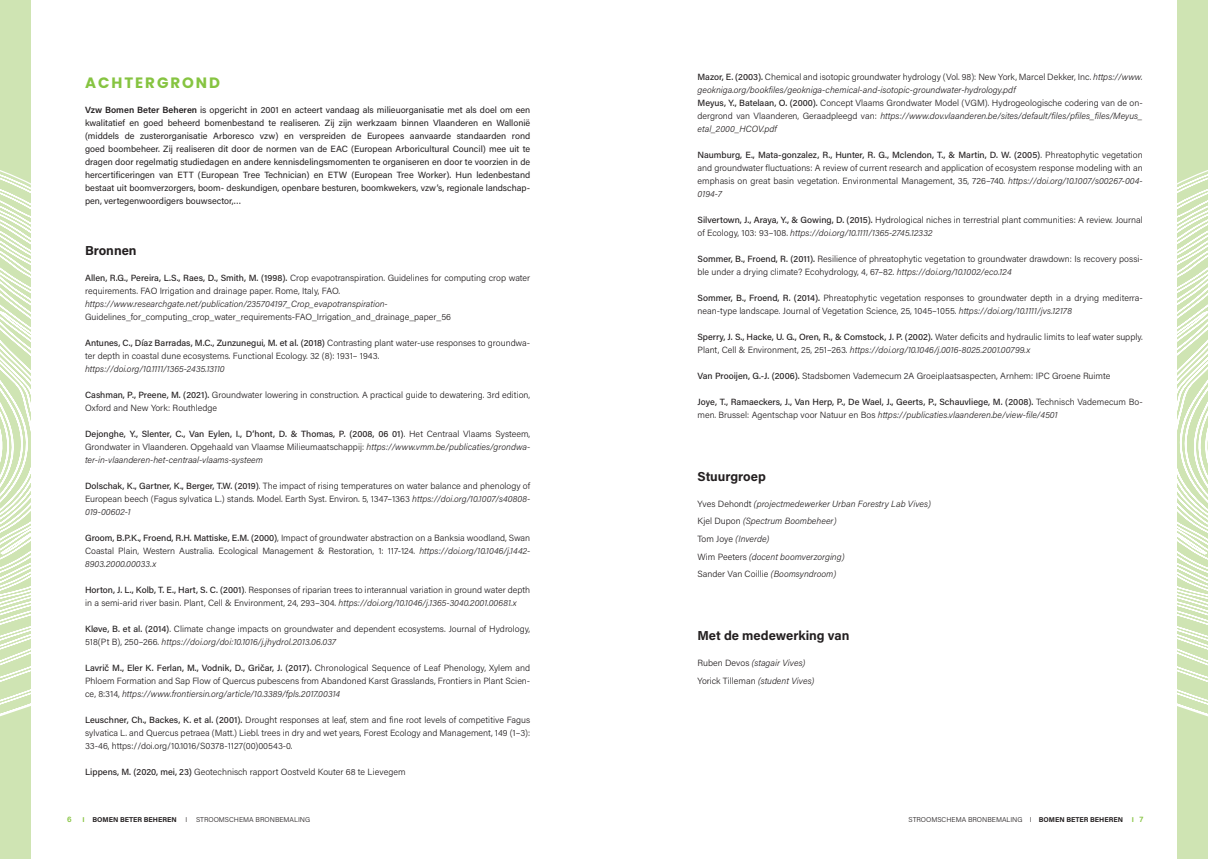
<style>
.page{position:relative;width:1208px;height:859px;background:#fff}
.page>*{position:absolute;margin:0;border:0;box-sizing:border-box;transform-origin:0 0}
.t1{font:700 15px "Poppins";letter-spacing:.13em;color:#86c441}
.t2{font:700 13px "Acumin Pro";color:#231f20}
.t3{font:300 9px/13px "Acumin Pro";color:#231f20}
.t4{font:italic 300 9px/13px "Acumin Pro";color:#231f20}
.t5{font:9px/13px "Acumin Pro";color:#231f20;text-align:justify}
.t6{font:500 9px/13px "Acumin Pro";color:#231f20}
.t7{font:600 8px "Acumin Pro";color:#86c441}
.t8{font:300 7px "Acumin Pro";color:#231f20}
.t9{font:700 7px "Acumin Pro";color:#231f20}
.s1{font-weight:600}
.s2{font-weight:500}
.s3{font-style:italic}
.s4{color:#86c441}
.s5{font-weight:500;font-style:normal}
.s6{font-style:normal}
.s7{font-weight:300}
.s8{font-weight:300;font-style:italic}
.s9{font-weight:700}
.s10{font-weight:700;color:#86c441}
.s11{font-weight:600;font-size:8px;color:#86c441}
</style>
<div class="page">
<div style="left:1177px;top:0;width:31px;height:859px;background:#cfe4b3"></div>
<svg style="left:1177px;top:170px;width:31px;height:547px"></svg>
<div style="left:0;top:0;width:31px;height:859px;background:#cfe4b3"></div>
<svg style="left:0;top:170px;width:31px;height:547px"></svg>
<h1 class="t1" style="left:85px;top:74px;width:136px">ACHTERGROND</h1>
<p class="t5" style="left:85px;top:103px;width:447px"><span class="s1">Vzw Bomen Beter Beheren</span> is opgericht in 2001 en acteert vandaag als milieuorganisatie met als doel om een kwalitatief en goed beheerd bomenbestand te realiseren. Zij zijn werkzaam binnen Vlaanderen en Wallonië (middels de zusterorganisatie Arboresco vzw) en verspreiden de Europees aanvaarde standaarden rond goed boombeheer. Zij realiseren dit door de normen van de EAC (European Arboricultural Council) mee uit te dragen door regelmatig studiedagen en andere kennisdelingsmomenten te organiseren en door te voorzien in de hercertificeringen van ETT (European Tree Technician) en ETW (European Tree Worker). Hun ledenbestand bestaat uit boomverzorgers, boom- deskundigen, openbare besturen, boomkwekers, vzw’s, regionale landschap&shy;pen, vertegenwoordigers bouwsector,…</p>
<h2 class="t2" style="left:85px;top:241px;width:53px">Bronnen</h2>
<p class="t3" style="left:85px;top:271px;width:447px"><span class="s2">Allen, R.G., Pereira, L.S., Raes, D., Smith, M. (1998).</span> Crop evapotranspiration. Guidelines for computing crop water requirements. FAO Irrigation and drainage paper. Rome, Italy, FAO.</p>
<p class="t4" style="left:85px;top:297px;width:304px">https://www.researchgate.net/publication/235704197_Crop_evapotranspiration-</p>
<p class="t3" style="left:85px;top:310px;width:367px">Guidelines_for_computing_crop_water_requirements-FAO_Irrigation_and_drainage_paper_56</p>
<p class="t3" style="left:85px;top:336px;width:447px"><span class="s2">Antunes, C., Díaz Barradas, M.C., Zunzunegui, M. et al. (2018)</span> Contrasting plant water-use responses to groundwa&shy;ter depth in coastal dune ecosystems. Functional Ecology. 32 (8): 1931– 1943.</p>
<p class="t4" style="left:85px;top:362px;width:141px">https://doi.org/10.1111/1365-2435.13110</p>
<p class="t3" style="left:85px;top:388px;width:447px"><span class="s2">Cashman, P., Preene, M. (2021).</span> Groundwater lowering in construction. A practical guide to dewatering. 3rd edition,<br>Oxford and New York: Routhledge</p>
<p class="t3" style="left:85px;top:427px;width:447px;text-align:justify"><span class="s2">Dejonghe, Y., Slenter, C., Van Eylen, I., D’hont, D. &amp; Thomas, P. (2008, 06 01)</span>. Het Centraal Vlaams Systeem, Grondwater in Vlaanderen. Opgehaald van Vlaamse Milieumaatschappij: <span class="s3">https://www.vmm.be/publicaties/grondwa&shy;ter-in-vlaanderen-het-centraal-vlaams-systeem</span></p>
<p class="t3" style="left:85px;top:479px;width:447px;text-align:justify"><span class="s2">Dolschak, K., Gartner, K., Berger, T.W. (2019)</span>. The impact of rising temperatures on water balance and phenology of European beech (Fagus sylvatica L.) stands. Model. Earth Syst. Environ. 5, 1347–1363 <span class="s3">https://doi.org/10.1007/s40808- 019-00602-1</span></p>
<p class="t3" style="left:85px;top:531px;width:447px;text-align:justify"><span class="s2">Groom, B.P.K., Froend, R.H. Mattiske, E.M. (2000)</span>, Impact of groundwater abstraction on a Banksia woodland, Swan Coastal Plain, Western Australia. Ecological Management &amp; Restoration, 1: 117-124. <span class="s3">https://doi.org/10.1046/j.1442- 8903.2000.00033.x</span></p>
<p class="t3" style="left:85px;top:583px;width:447px"><span class="s2">Horton, J. L., Kolb, T. E., Hart, S. C. (2001)</span>. Responses of riparian trees to interannual variation in ground water depth in a semi-arid river basin. Plant, Cell &amp; Environment, 24, 293–304. <span class="s3">https://doi.org/10.1046/j.1365-3040.2001.00681.x</span></p>
<p class="t3" style="left:85px;top:622px;width:447px"><span class="s2">Kløve, B. et al. (2014)</span>. Climate change impacts on groundwater and dependent ecosystems. Journal of Hydrology,<br>518(Pt B), 250–266. <span class="s3">https://doi.org/doi:10.1016/j.jhydrol.2013.06.037</span></p>
<p class="t3" style="left:85px;top:661px;width:447px;text-align:justify"><span class="s2">Lavrič M., Eler K. Ferlan, M., Vodnik, D., Gričar, J. (2017).</span> Chronological Sequence of Leaf Phenology, Xylem and Phloem Formation and Sap Flow of Quercus pubescens from Abandoned Karst Grasslands, Frontiers in Plant Scien&shy;ce, 8:314, <span class="s3">https://www.frontiersin.org/article/10.3389/fpls.2017.00314</span></p>
<p class="t3" style="left:85px;top:713px;width:447px;text-align:justify"><span class="s2">Leuschner, Ch., Backes, K. et al. (2001).</span> Drought responses at leaf, stem and fine root levels of competitive Fagus sylvatica L. and Quercus petraea (Matt.) Liebl. trees in dry and wet years, Forest Ecology and Management, 149 (1–3):<br>33-46, https://doi.org/10.1016/S0378-1127(00)00543-0.</p>
<p class="t3" style="left:85px;top:765px;width:322px"><span class="s2">Lippens, M. (2020, mei, 23)</span> Geotechnisch rapport Oostveld Kouter 68 te Lievegem</p>
<p class="t7" style="left:67px;top:813px;width:6px">6</p>
<p class="t9" style="left:82px;top:814px;width:96px"><span class="s4">I</span> BOMEN BETER BEHEREN</p>
<p class="t8" style="left:186px;top:814px;width:126px">I STROOMSCHEMA BRONBEMALING</p>
<p class="t4" style="left:697px;top:70px;width:447px"><span class="s5">Mazor, E. (2003).</span> <span class="s6">Chemical and isotopic groundwater hydrology (Vol. 98): New York, Marcel Dekker, Inc.</span> https://www. geokniga.org/bookfiles/geokniga-chemical-and-isotopic-groundwater-hydrology.pdf<br><span class="s5">Meyus, Y., Batelaan, O. (2000).</span> <span class="s6">Concept Vlaams Grondwater Model (VGM). Hydrogeologische codering van de on&shy;dergrond van Vlaanderen, Geraadpleegd van:</span> https://www.dov.vlaanderen.be/sites/default/files/pfiles_files/Meyus_ etal_2000_HCOV.pdf</p>
<p class="t3" style="left:697px;top:148px;width:447px;text-align:justify"><span class="s2">Naumburg, E., Mata-gonzalez, R., Hunter, R. G., Mclendon, T., &amp; Martin, D. W. (2005)</span>. Phreatophytic vegetation and groundwater fluctuations: A review of current research and application of ecosystem response modeling with an emphasis on great basin vegetation. Environmental Management, 35, 726–740. <span class="s3">https://doi.org/10.1007/s00267-004- 0194-7</span></p>
<p class="t3" style="left:697px;top:213px;width:447px"><span class="s2">Silvertown, J., Araya, Y., &amp; Gowing, D. (2015).</span> Hydrological niches in terrestrial plant communities: A review. Journal of Ecology, 103: 93–108. <span class="s3">https://doi.org/10.1111/1365-2745.12332</span></p>
<p class="t3" style="left:697px;top:252px;width:447px"><span class="s2">Sommer, B., Froend, R. (2011).</span> Resilience of phreatophytic vegetation to groundwater drawdown: Is recovery possi&shy;ble under a drying climate? Ecohydrology, 4, 67–82. <span class="s3">https://doi.org/10.1002/eco.124</span></p>
<p class="t3" style="left:697px;top:291px;width:447px"><span class="s2">Sommer, B., Froend, R. (2014).</span> Phreatophytic vegetation responses to groundwater depth in a drying mediterra&shy;nean-type landscape. Journal of Vegetation Science, 25, 1045–1055. <span class="s3">https://doi.org/10.1111/jvs.12178</span></p>
<p class="t3" style="left:697px;top:330px;width:447px"><span class="s2">Sperry, J. S., Hacke, U. G., Oren, R., &amp; Comstock, J. P. (2002).</span> Water deficits and hydraulic limits to leaf water supply.<br>Plant, Cell &amp; Environment, 25, 251–263. <span class="s3">https://doi.org/10.1046/j.0016-8025.2001.00799.x</span></p>
<p class="t3" style="left:697px;top:369px;width:414px"><span class="s2">Van Prooijen, G.-J. (2006).</span> Stadsbomen Vademecum 2A Groeiplaatsaspecten, Arnhem: IPC Groene Ruimte</p>
<p class="t6" style="left:697px;top:395px;width:447px">Joye, T., Ramaeckers, J., Van Herp, P., De Wael, J., Geerts, P., Schauvliege, M. (2008). <span class="s7">Technisch Vademecum Bo&shy;men. Brussel: Agentschap voor Natuur en Bos</span> <span class="s8">https://publicaties.vlaanderen.be/view-file/4501</span></p>
<h2 class="t2" style="left:697px;top:467px;width:70px">Stuurgroep</h2>
<p class="t4" style="left:697px;top:494px;width:235px;line-height:17.7px"><span class="s6">Yves Dehondt</span> (projectmedewerker Urban Forestry Lab Vives)<br><span class="s6">Kjel Dupon</span> (Spectrum Boombeheer)<br><span class="s6">Tom Joye</span> (Inverde)<br><span class="s6">Wim Peeters</span> (docent boomverzorging)<br><span class="s6">Sander Van Coillie</span> (Boomsyndroom)</p>
<h2 class="t2" style="left:697px;top:626px;width:153px">Met de medewerking van</h2>
<p class="t4" style="left:697px;top:654px;width:118px;line-height:18px"><span class="s6">Ruben Devos</span> (stagair Vives)<br><span class="s6">Yorick Tilleman</span> (student Vives)</p>
<p class="t8" style="left:908px;top:814px;width:236px">STROOMSCHEMA BRONBEMALING I <span class="s9">BOMEN BETER BEHEREN</span> <span class="s10">I</span> <span class="s11">7</span></p>
</div>
